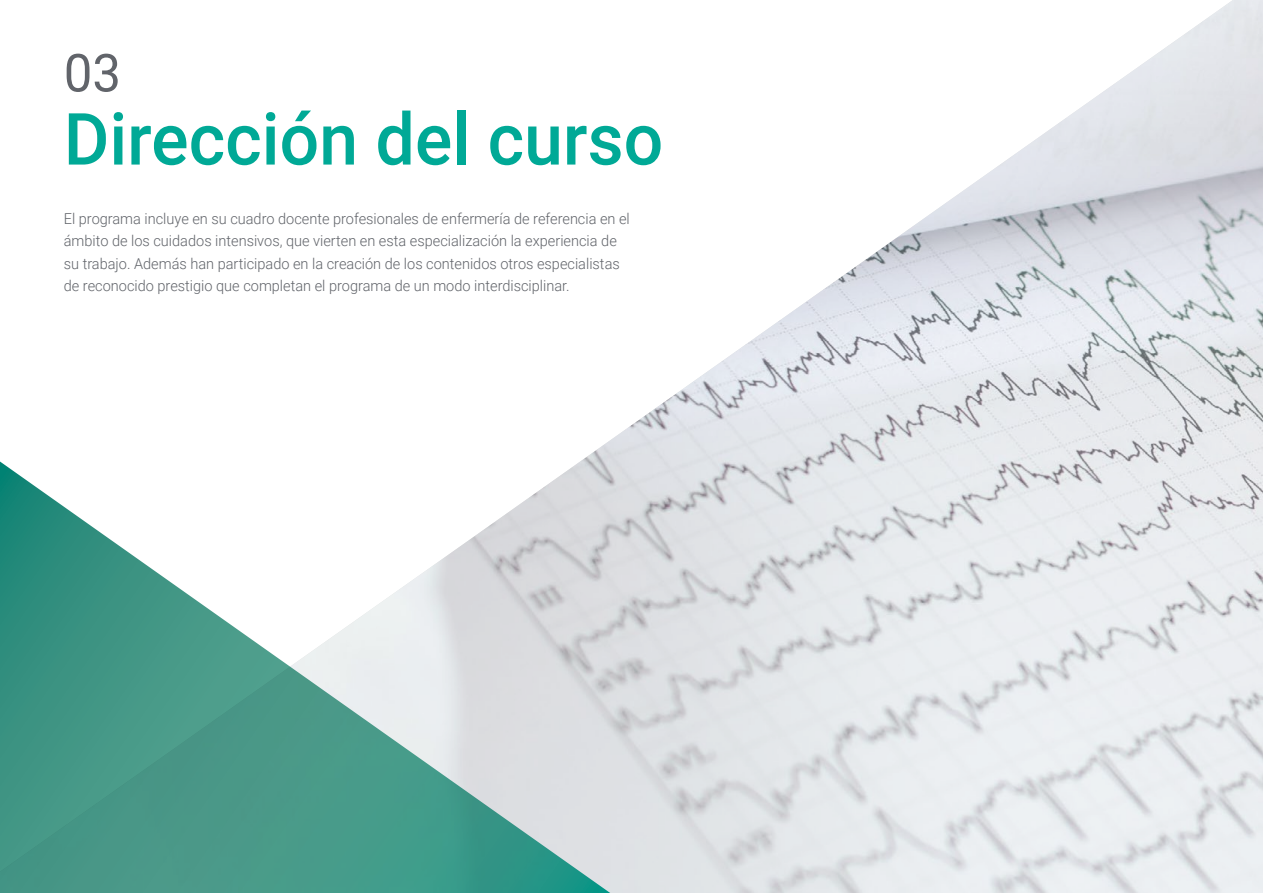
<style>
.page{position:relative;width:1263px;height:893px;background:#fff}
.page>*{position:absolute;margin:0;border:0;box-sizing:border-box;transform-origin:0 0}
.t1{font:500 72px "Roboto";color:#00a996}
.t2{font:52.5px "Roboto";color:#61646a}
.t3{font:300 15px/22.5px "Roboto";color:#61646a}
</style>
<div class="page">
<img style="left:602px;top:0;width:661px;height:893px">
<svg style="left:0;top:446px;width:640px;height:447px"></svg>
<h2 class="t2" style="left:64px;top:36px;width:59px">03</h2>
<h1 class="t1" style="left:64px;top:89px;width:601px">Dirección del curso</h1>
<p class="t3" style="left:64px;top:207px;width:568px">El programa incluye en su cuadro docente profesionales de enfermería de referencia en el ámbito de los cuidados intensivos, que vierten en esta especialización la experiencia de su trabajo. Además han participado en la creación de los contenidos otros especialistas de reconocido prestigio que completan el programa de un modo interdisciplinar.</p>
</div>
